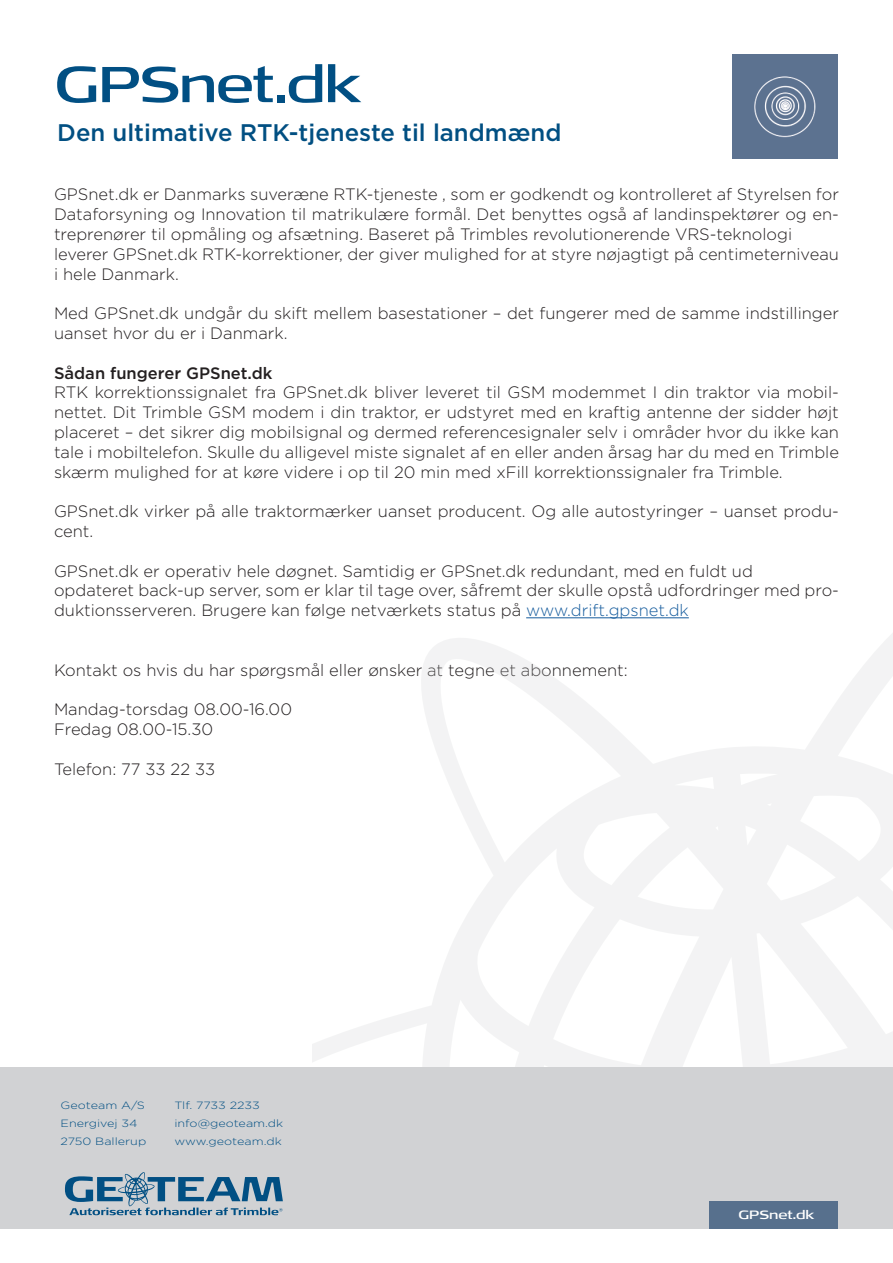
<style>
.page{position:relative;width:893px;height:1263px;background:#fff}
.page>*{position:absolute;margin:0;border:0;box-sizing:border-box;transform-origin:0 0}
.t1{font:50.25px "Signa Pro Extd";letter-spacing:-.03em;color:#014f83}
.t2{font:500 24px "Gotham";color:#014f82}
.t3{font:300 16.5px/19.8px "Gotham";color:#231f20}
.t4{font:500 16.5px "Gotham";color:#231f20}
.t5{font:12px "Signa Pro Extd";letter-spacing:-.005em;color:#fff}
.t6{font:300 10.5px "Gotham";color:#014f83;scale:1.2 1}
.s1{color:#175d9e}
</style>
<div class="page">
<div style="left:0;top:1067px;width:893px;height:161px;background:#d1d2d4"></div>
<div style="left:710px;top:1201px;width:128px;height:27px;background:#57708d"></div>
<svg style="left:65px;top:1172px;width:218px;height:43px"></svg>
<svg style="left:312px;top:617px;width:581px;height:450px"></svg>
<img style="left:733px;top:54px;width:104px;height:104px">
<p class="t1" style="left:54px;top:49px;width:307px">GPSnet.dk</p>
<p class="t2" style="left:57px;top:116px;width:506px">Den ultimative RTK-tjeneste til landmænd</p>
<p class="t3" style="left:54px;top:184px;width:786px;text-align:justify">GPSnet.dk er Danmarks suveræne RTK-tjeneste , som er godkendt og kontrolleret af Styrelsen for Dataforsyning og Innovation til matrikulære formål. Det benyttes også af landinspektører og en&shy;treprenører til opmåling og afsætning. Baseret på Trimbles revolutionerende VRS-teknologi</p>
<p class="t3" style="left:54px;top:244px;width:786px">leverer GPSnet.dk RTK-korrektioner, der giver mulighed for at styre nøjagtigt på centimeterniveau i hele Danmark.</p>
<p class="t3" style="left:54px;top:303px;width:786px">Med GPSnet.dk undgår du skift mellem basestationer – det fungerer med de samme indstillinger uanset hvor du er i Danmark.</p>
<p class="t4" style="left:54px;top:362px;width:220px">Sådan fungerer GPSnet.dk</p>
<p class="t3" style="left:54px;top:382px;width:786px;text-align:justify">RTK korrektionssignalet fra GPSnet.dk bliver leveret til GSM modemmet I din traktor via mobil&shy;nettet. Dit Trimble GSM modem i din traktor, er udstyret med en kraftig antenne der sidder højt placeret – det sikrer dig mobilsignal og dermed referencesignaler selv i områder hvor du ikke kan tale i mobiltelefon. Skulle du alligevel miste signalet af en eller anden årsag har du med en Trimble skærm mulighed for at køre videre i op til 20 min med xFill korrektionssignaler fra Trimble.</p>
<p class="t3" style="left:54px;top:501px;width:786px">GPSnet.dk virker på alle traktormærker uanset producent. Og alle autostyringer – uanset produ&shy;cent.</p>
<p class="t3" style="left:54px;top:560px;width:700px">GPSnet.dk er operativ hele døgnet. Samtidig er GPSnet.dk redundant, med en fuldt ud</p>
<p class="t3" style="left:54px;top:580px;width:786px">opdateret back-up server, som er klar til tage over, såfremt der skulle opstå udfordringer med pro&shy;duktionsserveren. Brugere kan følge netværkets status på <span class="s1">www.drift.gpsnet.dk</span></p>
<p class="t3" style="left:54px;top:659px;width:575px">Kontakt os hvis du har spørgsmål eller ønsker at tegne et abonnement:</p>
<p class="t3" style="left:54px;top:699px;width:240px">Mandag-torsdag 08.00-16.00</p>
<p class="t3" style="left:54px;top:719px;width:161px">Fredag 08.00-15.30</p>
<p class="t3" style="left:54px;top:758px;width:163px">Telefon: 77 33 22 33</p>
<p class="t6" style="left:61px;top:1099px;width:72px">Geoteam A/S</p>
<p class="t6" style="left:61px;top:1117px;width:66px">Energivej 34</p>
<p class="t6" style="left:61px;top:1135px;width:73px">2750 Ballerup</p>
<p class="t6" style="left:174px;top:1099px;width:73px">Tlf. 7733 2233</p>
<p class="t6" style="left:174px;top:1117px;width:92px">info@geoteam.dk</p>
<p class="t6" style="left:174px;top:1135px;width:91px">www.geoteam.dk</p>
<p class="t5" style="left:739px;top:1206px;width:77px">GPSnet.dk</p>
</div>
